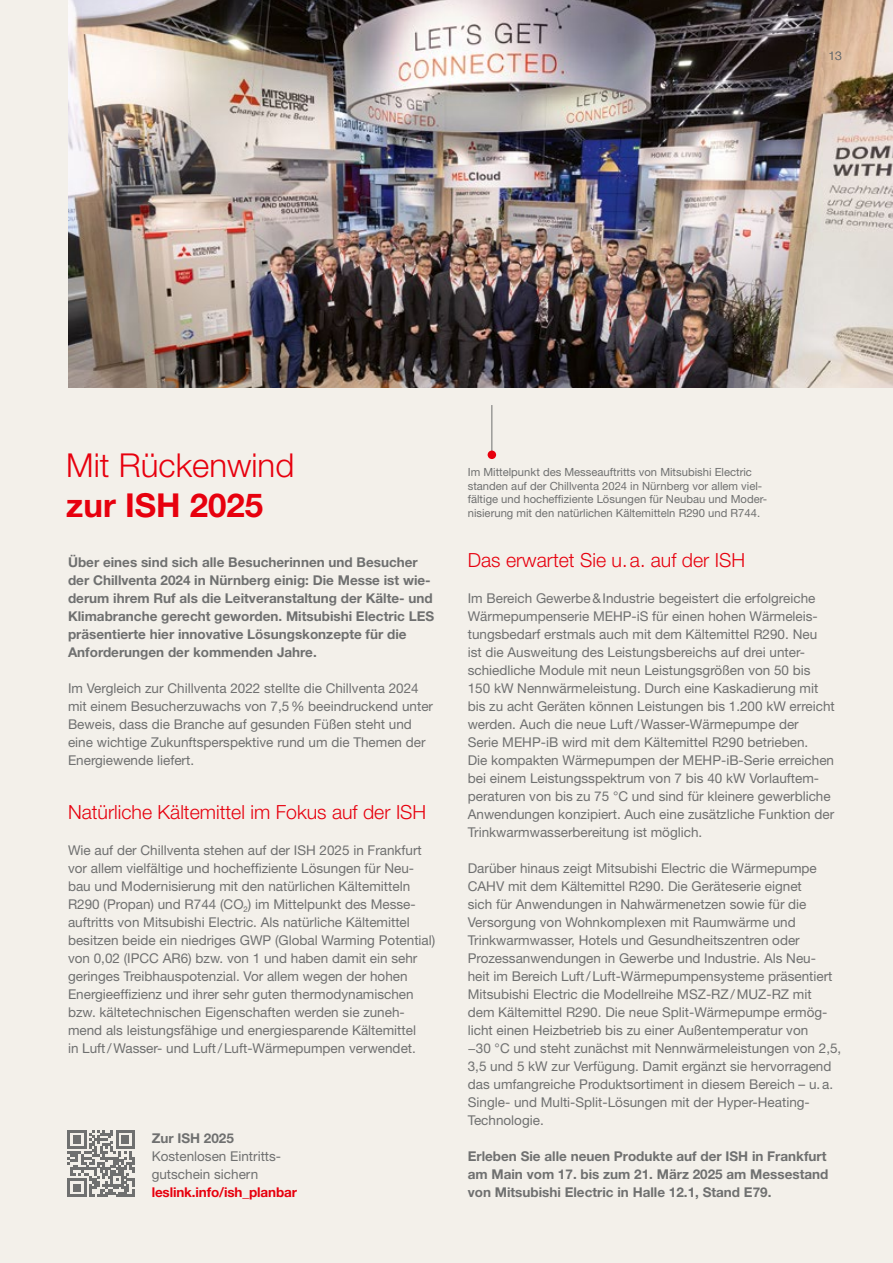
<style>
.page{position:relative;width:893px;height:1263px;background:#f3f0ea}
.page>*{position:absolute;margin:0;border:0;box-sizing:border-box;transform-origin:0 0}
.t1{font:300 33px "Helvetica Neue LT Pro";color:#e7000e}
.t2{font:700 33px "Helvetica Neue LT Pro";color:#e7000e}
.t3{font:300 19.5px "Helvetica Neue LT Pro";color:#e7000e}
.t4{font:13.5px/18px "Helvetica Neue LT Pro";color:#6f7070}
.t5{font:700 13.5px/18px "Helvetica Neue LT Pro";color:#6f7070}
.t6{font:700 13.5px "Helvetica Neue LT Pro";letter-spacing:-.01em;color:#e7000e}
.t7{font:300 12px "Helvetica Neue LT Pro";color:#6f7070}
.t8{font:11.25px/13.5px "Helvetica Neue LT Pro";color:#6f7070}
</style>
<div class="page">
<img style="left:68px;top:0;width:825px;height:387px">
<hr style="left:491px;top:405px;width:1px;height:48px;background:#6f7070">
<div style="left:488px;top:450px;width:8px;height:9px;background:#e7000e;border-radius:50%"></div>
<svg style="left:68px;top:1130px;width:67px;height:67px"></svg>
<p class="t7" style="left:829px;top:49px;width:15px">13</p>
<h1 class="t1" style="left:66px;top:445px;width:229px">Mit Rückenwind</h1>
<h1 class="t2" style="left:66px;top:484px;width:198px">zur ISH 2025</h1>
<p class="t5" style="left:68px;top:553px;width:368px">Über eines sind sich alle Besucherinnen und Besucher der Chillventa 2024 in Nürnberg einig: Die Messe ist wie&shy;derum ihrem Ruf als die Leitveranstaltung der Kälte- und Klimabranche gerecht geworden. Mitsubishi Electric LES präsentierte hier innovative Lösungskonzepte für die Anforderungen der kommenden Jahre.</p>
<p class="t4" style="left:68px;top:679px;width:367px">Im Vergleich zur Chillventa 2022 stellte die Chillventa 2024 mit einem Besucherzuwachs von 7,5% beeindruckend unter Beweis, dass die Branche auf gesunden Füßen steht und eine wichtige Zukunftsperspektive rund um die Themen der Energiewende liefert.</p>
<h2 class="t3" style="left:68px;top:800px;width:360px">Natürliche Kältemittel im Fokus auf der ISH</h2>
<p class="t4" style="left:68px;top:841px;width:369px">Wie auf der Chillventa stehen auf der ISH 2025 in Frankfurt vor allem vielfältige und hocheffiziente Lösungen für Neu&shy;bau und Modernisierung mit den natürlichen Kältemitteln R290 (Propan) und R744 (CO<sub>2</sub>) im Mittelpunkt des Messe&shy;auftritts von Mitsubishi Electric. Als natürliche Kältemittel besitzen beide ein niedriges GWP (Global Warming Potential) von 0,02 (IPCC AR6) bzw. von 1 und haben damit ein sehr geringes Treibhauspotenzial. Vor allem wegen der hohen Energieeffizienz und ihrer sehr guten thermodynamischen bzw. kältetechnischen Eigenschaften werden sie zuneh&shy;mend als leistungsfähige und energiesparende Kältemittel<br>in Luft/ -Wasser- und Luft/Luft-Wärmepumpen verwendet.</p>
<p class="t5" style="left:152px;top:1129px;width:84px">Zur ISH 2025</p>
<p class="t4" style="left:152px;top:1147px;width:130px">Kostenlosen Eintritts&shy;gutschein sichern</p>
<p class="t6" style="left:152px;top:1184px;width:147px">leslink.info/ish_planbar</p>
<p class="t8" style="left:468px;top:465px;width:301px">Im Mittelpunkt des Messeauftritts von Mitsubishi Electric standen auf der Chillventa 2024 in Nürnberg vor allem viel&shy;fältige und hocheffiziente Lösungen für Neubau und Moder&shy;nisierung mit den natürlichen Kältemitteln R290 und R744.</p>
<h2 class="t3" style="left:468px;top:548px;width:279px">Das erwartet Sie u.a. auf der ISH</h2>
<p class="t4" style="left:468px;top:589px;width:369px">Im Bereich Gewerbe&amp;Industrie begeistert die erfolgreiche Wärmepumpenserie MEHP-iS für einen hohen Wärmeleis&shy;tungsbedarf erstmals auch mit dem Kältemittel R290. Neu<br>ist die Ausweitung des Leistungsbereichs auf drei unter&shy;schiedliche Module mit neun Leistungsgrößen von 50 bis 150 kW Nennwärmeleistung. Durch eine Kaskadierung mit bis zu acht Geräten können Leistungen bis 1.200 kW erreicht werden. Auch die neue Luft/Wasser-Wärmepumpe der<br>Serie MEHP-iB wird mit dem Kältemittel R290 betrieben.<br>Die kompakten Wärmepumpen der MEHP-iB-Serie erreichen bei einem Leistungsspektrum von 7 bis 40 kW Vorlauftem&shy;peraturen von bis zu 75 °C und sind für kleinere gewerbliche Anwendungen konzipiert. Auch eine zusätzliche Funktion der Trinkwarmwasserbereitung ist möglich.</p>
<p class="t4" style="left:468px;top:859px;width:375px">Darüber hinaus zeigt Mitsubishi Electric die Wärmepumpe CAHV mit dem Kältemittel R290. Die Geräteserie eignet<br>sich für Anwendungen in Nahwärmenetzen sowie für die Versorgung von Wohnkomplexen mit Raumwärme und Trinkwarmwasser, Hotels und Gesundheitszentren oder Prozessanwendungen in Gewerbe und Industrie. Als Neu&shy;heit im Bereich Luft/Luft-Wärmepumpensysteme präsentiert Mitsubishi Electric die Modellreihe MSZ-RZ/MUZ-RZ mit dem Kältemittel R290. Die neue Split-Wärmepumpe ermög&shy;licht einen Heizbetrieb bis zu einer Außentemperatur von<br>−30 °C und steht zunächst mit Nennwärmeleistungen von 2,5, 3,5 und 5 kW zur Verfügung. Damit ergänzt sie hervorragend das umfangreiche Produktsortiment in diesem Bereich – u.a.<br>Single- und Multi-Split-Lösungen mit der Hyper-Heating-Technologie.</p>
<p class="t5" style="left:468px;top:1147px;width:362px">Erleben Sie alle neuen Produkte auf der ISH in Frankfurt am Main vom 17. bis zum 21. März 2025 am Messestand von Mitsubishi Electric in Halle 12.1, Stand E79.</p>
</div>
